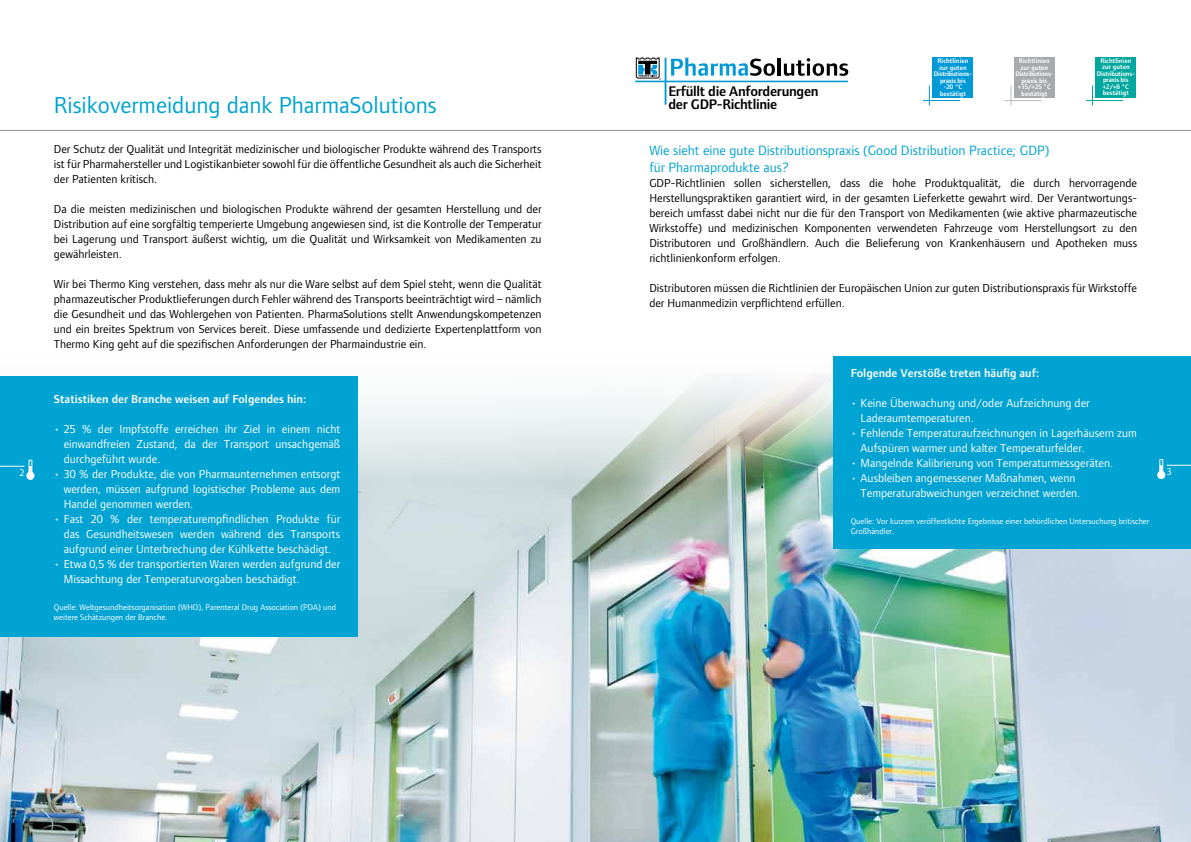
<style>
.page{position:relative;width:1191px;height:842px;background:#fff}
.page>*{position:absolute;margin:0;border:0;box-sizing:border-box;transform-origin:0 0}
.t1{font:24px "Foundry Form Sans Blonde";color:#00a3d2}
.t2{font:600 14.4px/12.5px "Foundry Form Sans Blonde";letter-spacing:-.02em;color:#000}
.t3{font:14px/16.8px "Foundry Form Sans Blonde";color:#00a3d2}
.t4{font:12px/15px "Foundry Form Sans Blonde";color:#000;text-align:justify}
.t5{font:12px/15px "Foundry Form Sans Blonde";color:#fff}
.t6{font:600 12px "Foundry Form Sans Blonde";color:#fff}
.t7{font:10px "Foundry Form Sans Blonde";color:#fff}
.t8{font:8.5px/10.5px "Foundry Form Sans Blonde";color:#fff}
.t9{font:600 6.8px/6.5px "Foundry Form Sans Blonde";color:#fff;text-align:center}
</style>
<div class="page">
<hr style="left:0;top:130px;width:1191px;height:1px;background:#939598">
<img style="left:0;top:374px;width:1191px;height:468px">
<svg style="left:635px;top:57px;width:26px;height:23px"></svg>
<svg style="left:671px;top:58px;width:104px;height:18px"></svg>
<hr style="left:777px;top:58px;width:3px;height:18px;background:#000">
<svg style="left:784px;top:58px;width:64px;height:18px"></svg>
<hr style="left:664px;top:58px;width:2px;height:47px;background:#0099d8">
<hr style="left:635px;top:81px;width:213px;height:1px;background:#0099d8">
<div style="left:932px;top:57px;width:41px;height:41px;background:#0099d8"></div>
<svg style="left:929px;top:86px;width:1px;height:19px"></svg>
<hr style="left:923px;top:100px;width:37px;height:1px;background:#0099d8">
<div style="left:1013px;top:57px;width:41px;height:41px;background:#a7a9ac"></div>
<svg style="left:1010px;top:86px;width:1px;height:19px"></svg>
<hr style="left:1004px;top:100px;width:37px;height:1px;background:#bcbec0">
<div style="left:1095px;top:57px;width:41px;height:41px;background:#00a79e"></div>
<svg style="left:1092px;top:86px;width:1px;height:19px"></svg>
<hr style="left:1086px;top:100px;width:37px;height:1px;background:#00a79e">
<div style="left:0;top:377px;width:357px;height:260px;background:#00a3d2"></div>
<div style="left:833px;top:357px;width:358px;height:192px;background:#00a3d2"></div>
<svg style="left:0;top:460px;width:34px;height:20px"></svg>
<svg style="left:1157px;top:459px;width:34px;height:20px"></svg>
<h1 class="t1" style="left:54px;top:92px;width:384px">Risikovermeidung dank PharmaSolutions</h1>
<p class="t4" style="left:54px;top:142px;width:489px">Der Schutz der Qualität und Integrität medizinischer und biologischer Produkte während des Transports ist für Pharmahersteller und Logistikanbieter sowohl für die öffentliche Gesundheit als auch die Sicherheit der Patienten kritisch.</p>
<p class="t4" style="left:54px;top:202px;width:489px">Da die meisten medizinischen und biologischen Produkte während der gesamten Herstellung und der Distribution auf eine sorgfältig temperierte Umgebung angewiesen sind, ist die Kontrolle der Temperatur bei Lagerung und Transport äußerst wichtig, um die Qualität und Wirksamkeit von Medikamenten zu gewährleisten.</p>
<p class="t4" style="left:54px;top:277px;width:489px">Wir bei Thermo King verstehen, dass mehr als nur die Ware selbst auf dem Spiel steht, wenn die Qualität pharmazeutischer Produktlieferungen durch Fehler während des Transports beeinträchtigt wird – nämlich die Gesundheit und das Wohlergehen von Patienten. PharmaSolutions stellt Anwendungskompetenzen und ein breites Spektrum von Services bereit. Diese umfassende und dedizierte Expertenplattform von Thermo King geht auf die spezifischen Anforderungen der Pharmaindustrie ein.</p>
<p class="t2" style="left:668px;top:85px;width:152px">Erfüllt die Anforderungen der GDP-Richtlinie</p>
<p class="t9" style="left:934px;top:58px;width:40px">Richtlinien zur guten<br>Distributions&shy;praxis bis<br>-20 °C bestätigt</p>
<p class="t9" style="left:1015px;top:58px;width:40px">Richtlinien zur guten<br>Distributions&shy;praxis bis +15/+25 °C bestätigt</p>
<p class="t9" style="left:1096px;top:57px;width:40px">Richtlinien zur guten<br>Distributions&shy;praxis bis +2/+8 °C bestätigt</p>
<p class="t3" style="left:649px;top:142px;width:402px">Wie sieht eine gute Distributionspraxis (Good Distribution Practice; GDP) für Pharmaprodukte aus?</p>
<p class="t4" style="left:649px;top:175px;width:489px">GDP-Richtlinien sollen sicherstellen, dass die hohe Produktqualität, die durch hervorragende Herstellungspraktiken garantiert wird, in der gesamten Lieferkette gewahrt wird. Der Verantwortungs&shy;bereich umfasst dabei nicht nur die für den Transport von Medikamenten (wie aktive pharmazeutische Wirkstoffe) und medizinischen Komponenten verwendeten Fahrzeuge vom Herstellungsort zu den Distributoren und Großhändlern. Auch die Belieferung von Krankenhäusern und Apotheken muss richtlinienkonform erfolgen.</p>
<p class="t4" style="left:649px;top:280px;width:489px">Distributoren müssen die Richtlinien der Europäischen Union zur guten Distributionspraxis für Wirkstoffe der Humanmedizin verpflichtend erfüllen.</p>
<p class="t6" style="left:850px;top:367px;width:190px">Folgende Verstöße treten häufig auf:</p>
<p class="t5" style="left:860px;top:396px;width:231px;text-indent:-10px">• Keine Überwachung und/oder Aufzeichnung der<br>Laderaumtemperaturen.</p>
<p class="t5" style="left:860px;top:426px;width:278px;text-indent:-10px">• Fehlende Temperaturaufzeichnungen in Lagerhäusern zum<br>Aufspüren warmer und kalter Temperaturfelder.</p>
<p class="t5" style="left:850px;top:456px;width:264px">• Mangelnde Kalibrierung von Temperaturmessgeräten.</p>
<p class="t5" style="left:860px;top:471px;width:221px;text-indent:-10px">• Ausbleiben angemessener Maßnahmen, wenn<br>Temperaturabweichungen verzeichnet werden.</p>
<p class="t8" style="left:850px;top:516px;width:300px">Quelle: Vor kurzem veröffentlichte Ergebnisse einer behördlichen Untersuchung britischer<br>Großhändler.</p>
<p class="t6" style="left:54px;top:392px;width:254px">Statistiken der Branche weisen auf Folgendes hin:</p>
<p class="t5" style="left:64px;top:421px;width:278px;text-align:justify;text-indent:-10px">• 25 % der Impfstoffe erreichen ihr Ziel in einem nicht einwandfreien Zustand, da der Transport unsachgemäß durchgeführt wurde.</p>
<p class="t5" style="left:64px;top:466px;width:278px;text-align:justify;text-indent:-10px">• 30 % der Produkte, die von Pharmaunternehmen entsorgt werden, müssen aufgrund logistischer Probleme aus dem Handel genommen werden.</p>
<p class="t5" style="left:64px;top:511px;width:278px;text-align:justify;text-indent:-10px">• Fast 20 % der temperaturempfindlichen Produkte für das Gesundheitswesen werden während des Transports aufgrund einer Unterbrechung der Kühlkette beschädigt.</p>
<p class="t5" style="left:64px;top:556px;width:278px;text-indent:-10px">• Etwa 0,5 % der transportierten Waren werden aufgrund der<br>Missachtung der Temperaturvorgaben beschädigt.</p>
<p class="t8" style="left:54px;top:601px;width:284px">Quelle: Weltgesundheitsorganisation (WHO), Parenteral Drug Association (PDA) und weitere Schätzungen der Branche.</p>
<p class="t7" style="left:19px;top:467px;width:6px">2</p>
<p class="t7" style="left:1166px;top:466px;width:6px">3</p>
</div>
